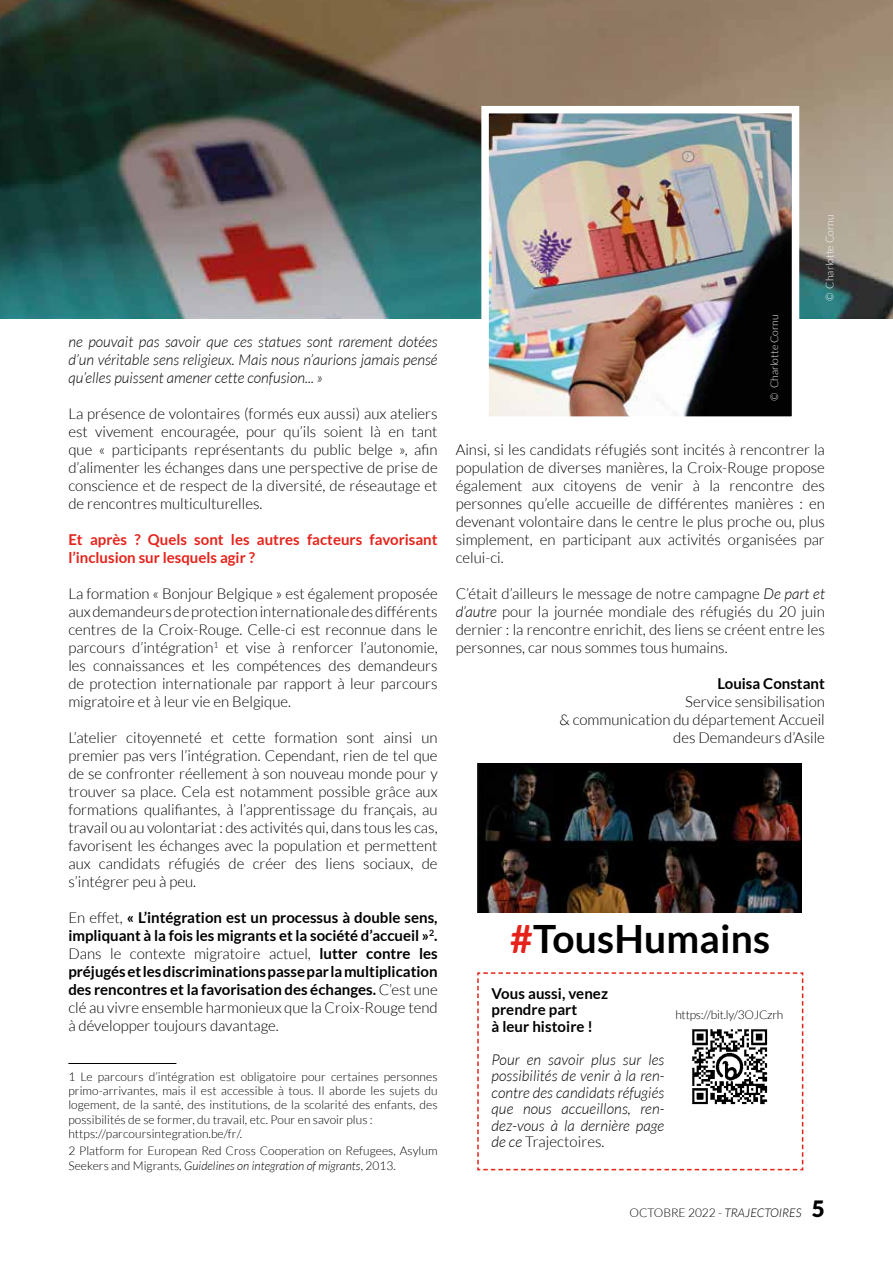
<style>
.page{position:relative;width:893px;height:1263px;background:#fff}
.page>*{position:absolute;margin:0;border:0;box-sizing:border-box;transform-origin:0 0}
.t1{font:700 39px "Lato";letter-spacing:.005em;color:#000}
.t2{font:300 15px/18px "Lato";color:#000;text-align:justify}
.t3{font:700 15px/18px "Lato";color:#000;text-align:justify}
.t4{font:italic 300 15px/16.5px "Lato";color:#000;text-align:justify}
.t5{font:700 15px/18px "Lato";color:#e5231b}
.t6{font:300 12px/14.4px "Lato";letter-spacing:.005em;color:#000}
.t7{font:300 12px "Lato";letter-spacing:-.02em;color:#000}
.t8{font:300 10.5px "Lato";color:#fff}
.s1{font-weight:300}
.s2{font-style:italic}
.s3{color:#e5231b}
.s4{font-style:normal}
.s5{font-weight:900;font-size:22.5px}
</style>
<div class="page">
<img style="left:0;top:0;width:893px;height:318px">
<hr style="left:68px;top:1063px;width:108px;height:1px;background:#000">
<img style="left:490px;top:115px;width:300px;height:300px">
<div style="left:481px;top:106px;width:318px;height:318px;border:8px solid #fff"></div>
<img style="left:477px;top:764px;width:325px;height:148px">
<svg style="left:477px;top:972px;width:327px;height:199px"></svg>
<img style="left:681px;top:1019px;width:96px;height:96px">
<p class="t4" style="left:68px;top:333px;width:371px;line-height:18px">ne pouvait pas savoir que ces statues sont rarement dotées d’un véritable sens religieux. Mais nous n’aurions jamais pensé qu’elles puissent amener cette confusion... »</p>
<p class="t2" style="left:68px;top:404px;width:371px">La présence de volontaires (formés eux aussi) aux ateliers est vivement encouragée, pour qu’ils soient là en tant que « participants représentants du public belge », afin d’alimenter les échanges dans une perspective de prise de conscience et de respect de la diversité, de réseautage et de rencontres multiculturelles.</p>
<p class="t5" style="left:68px;top:530px;width:371px">Et après ? Quels sont les autres facteurs favorisant l’inclusion sur lesquels agir ?</p>
<p class="t2" style="left:68px;top:584px;width:371px">La formation « Bonjour Belgique » est également proposée aux demandeurs de protection internationale des différents centres de la Croix-Rouge. Celle-ci est reconnue dans le parcours d’intégration<sup>1</sup> et vise à renforcer l’autonomie, les connaissances et les compétences des demandeurs de protection internationale par rapport à leur parcours migratoire et à leur vie en Belgique.</p>
<p class="t2" style="left:68px;top:728px;width:371px">L’atelier citoyenneté et cette formation sont ainsi un premier pas vers l’intégration. Cependant, rien de tel que de se confronter réellement à son nouveau monde pour y trouver sa place. Cela est notamment possible grâce aux formations qualifiantes, à l’apprentissage du français, au travail ou au volontariat : des activités qui, dans tous les cas, favorisent les échanges avec la population et permettent aux candidats réfugiés de créer des liens sociaux, de s’intégrer peu à peu.</p>
<p class="t3" style="left:68px;top:908px;width:371px"><span class="s1">En effet,</span> « L’intégration est un processus à double sens, impliquant à la fois les migrants et la société d’accueil »<sup>2</sup>.<br><span class="s1">Dans le contexte migratoire actuel,</span> lutter contre les préjugés et les discriminations passe par la multiplication des rencontres et la favorisation des échanges. <span class="s1">C’est une clé au vivre ensemble harmonieux que la Croix-Rouge tend à développer toujours davantage.</span></p>
<p class="t6" style="left:68px;top:1069px;width:371px">1 Le parcours d’intégration est obligatoire pour certaines personnes primo-arrivantes, mais il est accessible à tous. Il aborde les sujets du logement, de la santé, des institutions, de la scolarité des enfants, des possibilités de se former, du travail, etc. Pour en savoir plus : https://parcoursintegration.be/fr/.</p>
<p class="t6" style="left:68px;top:1144px;width:371px">2 Platform for European Red Cross Cooperation on Refugees, Asylum<br>Seekers and Migrants, <span class="s2">Guidelines on integration of migrants</span>, 2013.</p>
<p class="t8" style="left:769px;top:401px;width:88px;rotate:-90deg">© Charlotte Cornu</p>
<p class="t8" style="left:824px;top:301px;width:88px;rotate:-90deg">© Charlotte Cornu</p>
<p class="t2" style="left:456px;top:440px;width:371px">Ainsi, si les candidats réfugiés sont incités à rencontrer la population de diverses manières, la Croix-Rouge propose également aux citoyens de venir à la rencontre des personnes qu’elle accueille de différentes manières : en devenant volontaire dans le centre le plus proche ou, plus simplement, en participant aux activités organisées par celui-ci.</p>
<p class="t2" style="left:456px;top:584px;width:371px">C’était d’ailleurs le message de notre campagne <span class="s2">De part et d’autre</span> pour la journée mondiale des réfugiés du 20 juin dernier : la rencontre enrichit, des liens se créent entre les personnes, car nous sommes tous humains.</p>
<p class="t3" style="left:717px;top:674px;width:109px">Louisa Constant</p>
<p class="t2" style="left:559px;top:692px;width:267px;text-align:right">Service sensibilisation<br>&amp; communication du département Accueil des Demandeurs d’Asile</p>
<h1 class="t1" style="left:510px;top:917px;width:261px"><span class="s3">#</span>TousHumains</h1>
<p class="t3" style="left:491px;top:985px;width:118px;line-height:16.5px;text-align:left">Vous aussi, venez prendre part<br>à leur histoire !</p>
<p class="t4" style="left:491px;top:1051px;width:174px">Pour en savoir plus sur les possibilités de venir à la ren&shy;contre des candidats réfugiés que nous accueillons, ren&shy;dez-vous à la dernière page de ce <span class="s4">Trajectoires</span>.</p>
<p class="t7" style="left:675px;top:1008px;width:110px">https://bit.ly/3OJCzrh</p>
<p class="t6" style="left:629px;top:1205px;width:197px">OCTOBRE 2022 - <span class="s2">TRAJECTOIRES</span> <span class="s5">5</span></p>
</div>
